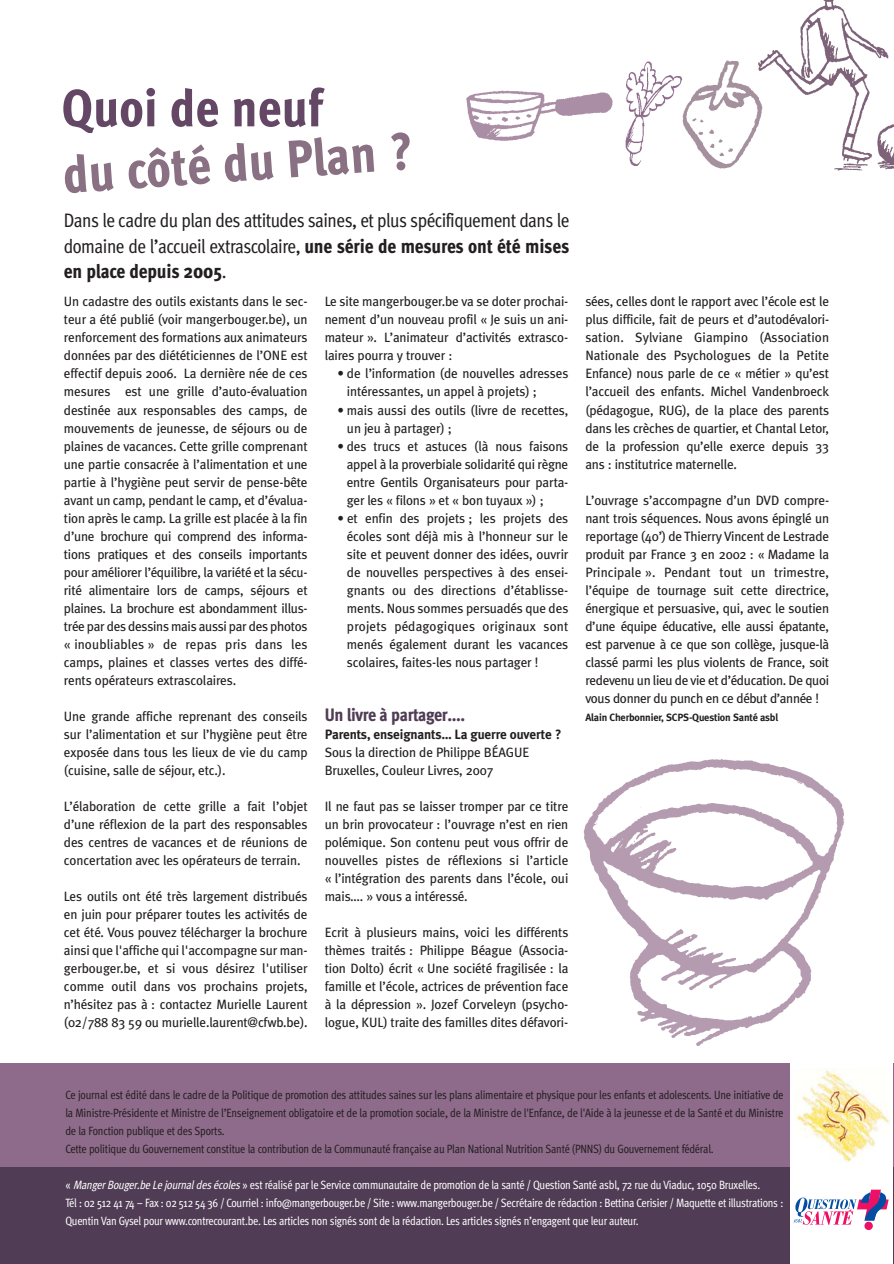
<style>
.page{position:relative;width:894px;height:1264px;background:#fff}
.page>*{position:absolute;margin:0;border:0;box-sizing:border-box;transform-origin:0 0}
.t1{font:800 52.5px "Meta Cond";color:#897083}
.t2{font:800 52.5px "Meta Cond";color:#644764}
.t3{font:19.5px/25.5px "Meta Cond";letter-spacing:-.025em;color:#231f20;text-align:justify}
.t4{font:800 18px "Meta Cond";letter-spacing:-.02em;color:#503c54}
.t5{font:13.5px/18px "Meta Plus";letter-spacing:-.01em;color:#231f20;text-align:justify}
.t6{font:700 13.5px "Meta Plus";letter-spacing:-.01em;color:#231f20}
.t7{font:12px/18px "Meta Cond";letter-spacing:-.015em;color:#231f20}
.t8{font:12px/18px "Meta Cond";letter-spacing:-.02em;color:#fff}
.t9{font:700 10.5px "Meta Plus";letter-spacing:-.015em;color:#231f20}
.s1{font-weight:800}
.s2{font-style:italic}
</style>
<div class="page">
<img style="left:583px;top:759px;width:262px;height:287px">
<img style="left:466px;top:90px;width:147px;height:51px">
<img style="left:625px;top:61px;width:36px;height:105px">
<img style="left:661px;top:60px;width:94px;height:109px">
<img style="left:755px;top:0;width:139px;height:171px">
<div style="left:0;top:1062px;width:893px;height:201px;background:#503c54"></div>
<div style="left:0;top:1062px;width:893px;height:103px;background:#8e6b8b"></div>
<div style="left:790px;top:1062px;width:103px;height:103px;background:#fff"></div>
<img style="left:796px;top:1068px;width:94px;height:94px">
<div style="left:790px;top:1165px;width:103px;height:98px;background:#fff"></div>
<div style="left:864px;top:1221px;width:8px;height:8px;background:#ed1064;border-radius:50%"></div>
<svg style="left:793px;top:1189px;width:95px;height:35px"></svg>
<h1 class="t2" style="left:61px;top:88px;width:263px">Quoi de neuf</h1>
<h1 class="t1" style="left:61px;top:155px;width:352px;rotate:-4deg">du côté du Plan ?</h1>
<h2 class="t3" style="left:64px;top:209px;width:507px">Dans le cadre du plan des attitudes saines, et plus spécifiquement dans le domaine de l’accueil extrascolaire, <span class="s1">une série de mesures ont été mises en place depuis 2005</span>.</h2>
<p class="t5" style="left:64px;top:293px;width:245px">Un cadastre des outils existants dans le sec&shy;teur a été publié (voir mangerbouger.be), un renforcement des formations aux animateurs données par des diététiciennes de l’ONE est effectif depuis 2006. La dernière née de ces mesures est une grille d’auto-évaluation destinée aux responsables des camps, de mouvements de jeunesse, de séjours ou de plaines de vacances. Cette grille comprenant une partie consacrée à l’alimentation et une partie à l’hygiène peut servir de pense-bête avant un camp, pendant le camp, et d’évalua&shy;tion après le camp. La grille est placée à la fin d’une brochure qui comprend des informa&shy;tions pratiques et des conseils importants pour améliorer l’équilibre, la variété et la sécu&shy;rité alimentaire lors de camps, séjours et plaines. La brochure est abondamment illus&shy;trée par des dessins mais aussi par des photos « inoubliables » de repas pris dans les camps, plaines et classes vertes des diffé&shy;rents opérateurs extrascolaires.</p>
<p class="t5" style="left:64px;top:707px;width:245px">Une grande affiche reprenant des conseils sur l’alimentation et sur l’hygiène peut être exposée dans tous les lieux de vie du camp (cuisine, salle de séjour, etc.).</p>
<p class="t5" style="left:64px;top:797px;width:245px">L’élaboration de cette grille a fait l’objet d’une réflexion de la part des responsables des centres de vacances et de réunions de concertation avec les opérateurs de terrain.</p>
<p class="t5" style="left:64px;top:887px;width:245px">Les outils ont été très largement distribués en juin pour préparer toutes les activités de cet été. Vous pouvez télécharger la brochure ainsi que l'affiche qui l'accompagne sur man&shy;gerbouger.be, et si vous désirez l'utiliser comme outil dans vos prochains projets, n’hésitez pas à : contactez Murielle Laurent (02/788 83 59 ou murielle.laurent@cfwb.be).</p>
<p class="t5" style="left:325px;top:293px;width:245px">Le site mangerbouger.be va se doter prochai&shy;nement d’un nouveau profil « Je suis un ani&shy;mateur ». L’animateur d’activités extrasco&shy;laires pourra y trouver :</p>
<p class="t5" style="left:347px;top:365px;width:223px;text-indent:-10px">• de l’information (de nouvelles adresses intéressantes, un appel à projets) ;</p>
<p class="t5" style="left:347px;top:401px;width:223px;text-indent:-10px">• mais aussi des outils (livre de recettes, un jeu à partager) ;</p>
<p class="t5" style="left:347px;top:437px;width:223px;text-indent:-9px">• des trucs et astuces (là nous faisons appel à la proverbiale solidarité qui règne entre Gentils Organisateurs pour parta&shy;ger les « filons » et « bon tuyaux ») ;</p>
<p class="t5" style="left:347px;top:509px;width:223px;text-indent:-10px">• et enfin des projets ; les projets des écoles sont déjà mis à l’honneur sur le site et peuvent donner des idées, ouvrir de nouvelles perspectives à des ensei&shy;gnants ou des directions d’établisse&shy;ments. Nous sommes persuadés que des projets pédagogiques originaux sont menés également durant les vacances scolaires, faites-les nous partager !</p>
<h3 class="t4" style="left:325px;top:707px;width:142px">Un livre à partager….</h3>
<p class="t6" style="left:325px;top:728px;width:238px">Parents, enseignants… La guerre ouverte ?</p>
<p class="t5" style="left:325px;top:743px;width:206px">Sous la direction de Philippe BÉAGUE<br>Bruxelles, Couleur Livres, 2007</p>
<p class="t5" style="left:325px;top:797px;width:245px">Il ne faut pas se laisser tromper par ce titre un brin provocateur : l’ouvrage n’est en rien polémique. Son contenu peut vous offrir de nouvelles pistes de réflexions si l’article « l’intégration des parents dans l’école, oui mais…. » vous a intéressé.</p>
<p class="t5" style="left:325px;top:923px;width:245px">Ecrit à plusieurs mains, voici les différents thèmes traités : Philippe Béague (Associa&shy;tion Dolto) écrit « Une société fragilisée : la famille et l’école, actrices de prévention face à la dépression ». Jozef Corveleyn (psycho&shy;logue, KUL) traite des familles dites défavori-</p>
<p class="t5" style="left:585px;top:293px;width:245px">sées, celles dont le rapport avec l’école est le plus difficile, fait de peurs et d’autodévalori&shy;sation. Sylviane Giampino (Association Nationale des Psychologues de la Petite Enfance) nous parle de ce « métier » qu’est l’accueil des enfants. Michel Vandenbroeck (pédagogue, RUG), de la place des parents dans les crèches de quartier, et Chantal Letor, de la profession qu’elle exerce depuis 33 ans : institutrice maternelle.</p>
<p class="t5" style="left:585px;top:491px;width:245px">L’ouvrage s’accompagne d’un DVD compre&shy;nant trois séquences. Nous avons épinglé un reportage (40’) de Thierry Vincent de Lestrade produit par France 3 en 2002 : « Madame la Principale ». Pendant tout un trimestre, l’équipe de tournage suit cette directrice, énergique et persuasive, qui, avec le soutien d’une équipe éducative, elle aussi épatante, est parvenue à ce que son collège, jusque-là classé parmi les plus violents de France, soit redevenu un lieu de vie et d’éducation. De quoi vous donner du punch en ce début d’année !</p>
<p class="t9" style="left:585px;top:712px;width:195px">Alain Cherbonnier, SCPS-Question Santé asbl</p>
<p class="t7" style="left:65px;top:1086px;width:719px">Ce journal est édité dans le cadre de la Politique de promotion des attitudes saines sur les plans alimentaire et physique pour les enfants et adolescents. Une initiative de la Ministre-Présidente et Ministre de l’Enseignement obligatoire et de la promotion sociale, de la Ministre de l'Enfance, de l'Aide à la jeunesse et de la Santé et du Ministre de la Fonction publique et des Sports.<br>Cette politique du Gouvernement constitue la contribution de la Communauté française au Plan National Nutrition Santé (PNNS) du Gouvernement fédéral.</p>
<p class="t8" style="left:65px;top:1176px;width:719px">« <span class="s2">MangerBouger.be Le journaldes écoles</span>» est réalisé par le Service communautaire de promotion de la santé / Question Santé asbl, 72 rue du Viaduc, 1050 Bruxelles.<br>Tél : 02 512 41 74 – Fax : 02 512 54 36 / Courriel : info@mangerbouger.be / Site : www.mangerbouger.be / Secrétaire de rédaction : Bettina Cerisier / Maquette et illustrations :<br>Quentin Van Gysel pour www.contrecourant.be. Les articles non signés sont de la rédaction. Les articles signés n’engagent que leur auteur.</p>
</div>
